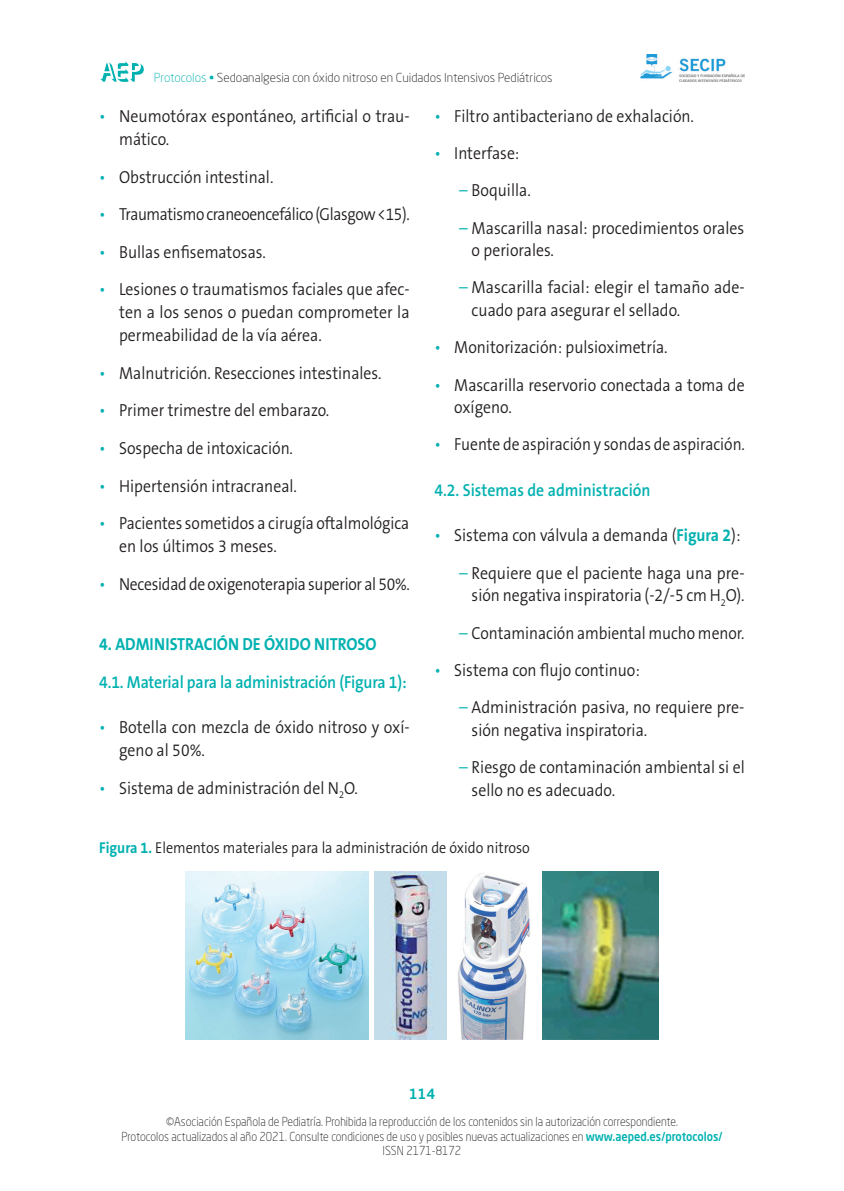
<style>
.page{position:relative;width:844px;height:1191px;background:#fff}
.page>*{position:absolute;margin:0;border:0;box-sizing:border-box;transform-origin:0 0}
.t1{font:300 17.5px/22.8px "The Sans B Plus W4";color:#231f20;scale:.9 1}
.t2{font:300 17.5px/22.8px "The Sans B Plus W4";color:#231f20;scale:.91 1}
.t3{font:300 17.5px/22.8px "The Sans B Plus W4";color:#231f20;scale:.89 1}
.t4{font:600 17.5px "The Sans B Plus W6";letter-spacing:-.01em;color:#00b1b0;scale:.9 1}
.t5{font:300 17.5px "The Sans B Plus W4";letter-spacing:-.02em;color:#231f20;scale:.88 1}
.t6{font:700 17.5px "The Sans B Plus W7";color:#00b1b0;scale:.9 1}
.t7{font:300 15.75px "The Sans B Plus W4";color:#231f20;scale:.9 1}
.t8{font:500 14px "Neo Sans Std";color:#00b1b0}
.t9{font:300 12.25px/14.7px "Neo Sans Std";color:#231f20;text-align:center;scale:.9 1}
.t10{font:300 12.25px "Neo Sans Std";color:#231f20}
.s1{color:#00b1b0}
.s2{font-family:"The Sans B Plus W7";font-weight:700;color:#00b1b0}
.s3{font-weight:500;color:#00b1b0}
</style>
<div class="page">
<svg style="left:100px;top:61px;width:44px;height:21px"></svg>
<img style="left:640px;top:54px;width:104px;height:28px">
<img style="left:185px;top:871px;width:184px;height:168px">
<img style="left:375px;top:871px;width:283px;height:168px">
<p class="t10" style="left:154px;top:70px;width:400px"><span class="s1">Protocolos •</span> Sedoanalgesia con óxido nitroso en Cuidados Intensivos Pediátricos</p>
<p class="t2" style="left:119px;top:105px;width:321px;text-indent:-20px"><span class="s1">•</span> Neumotórax espontáneo, artificial o trau&shy;mático.</p>
<p class="t1" style="left:99px;top:165px;width:195px"><span class="s1">•</span> Obstrucción intestinal.</p>
<p class="t5" style="left:99px;top:203px;width:354px"><span class="s1">•</span> Traumatismo craneoencefálico (Glasgow &lt;15).</p>
<p class="t1" style="left:99px;top:241px;width:186px"><span class="s1">•</span> Bullas enfisematosas.</p>
<p class="t1" style="left:119px;top:278px;width:324px;text-align:justify;text-indent:-20px"><span class="s1">•</span> Lesiones o traumatismos faciales que afec&shy;ten a los senos o puedan comprometer la permeabilidad de la vía aérea.</p>
<p class="t1" style="left:99px;top:361px;width:315px"><span class="s1">•</span> Malnutrición. Resecciones intestinales.</p>
<p class="t1" style="left:99px;top:399px;width:257px"><span class="s1">•</span> Primer trimestre del embarazo.</p>
<p class="t1" style="left:99px;top:437px;width:217px"><span class="s1">•</span> Sospecha de intoxicación.</p>
<p class="t1" style="left:99px;top:474px;width:221px"><span class="s1">•</span> Hipertensión intracraneal.</p>
<p class="t3" style="left:119px;top:512px;width:327px;text-indent:-20px"><span class="s1">•</span> Pacientes sometidos a cirugía oftalmológica en los últimos 3 meses.</p>
<p class="t3" style="left:99px;top:572px;width:350px"><span class="s1">•</span> Necesidad de oxigenoterapia superior al 50%.</p>
<p class="t6" style="left:99px;top:633px;width:309px">4. ADMINISTRACIÓN DE ÓXIDO NITROSO</p>
<p class="t4" style="left:99px;top:670px;width:343px">4.1. Material para la administración (Figura 1):</p>
<p class="t2" style="left:119px;top:716px;width:321px;text-indent:-20px"><span class="s1">•</span> Botella con mezcla de óxido nitroso y oxí&shy;geno al 50%.</p>
<p class="t1" style="left:99px;top:776px;width:289px"><span class="s1">•</span> Sistema de administración del N<sub>2</sub>O.</p>
<p class="t1" style="left:434px;top:105px;width:289px"><span class="s1">•</span> Filtro antibacteriano de exhalación.</p>
<p class="t1" style="left:434px;top:142px;width:96px"><span class="s1">•</span> Interfase:</p>
<p class="t1" style="left:459px;top:179px;width:81px"><span class="s1">–</span> Boquilla.</p>
<p class="t2" style="left:471px;top:216px;width:301px;text-indent:-12px"><span class="s1">–</span> Mascarilla nasal: procedimientos orales o periorales.</p>
<p class="t2" style="left:471px;top:276px;width:301px;text-indent:-12px"><span class="s1">–</span> Mascarilla facial: elegir el tamaño ade&shy;cuado para asegurar el sellado.</p>
<p class="t1" style="left:434px;top:336px;width:260px"><span class="s1">•</span> Monitorización: pulsioximetría.</p>
<p class="t1" style="left:454px;top:373px;width:324px;text-indent:-20px"><span class="s1">•</span> Mascarilla reservorio conectada a toma de oxígeno.</p>
<p class="t3" style="left:434px;top:433px;width:350px"><span class="s1">•</span> Fuente de aspiración y sondas de aspiración.</p>
<p class="t4" style="left:434px;top:479px;width:241px">4.2. Sistemas de administración</p>
<p class="t1" style="left:434px;top:524px;width:341px"><span class="s1">•</span> Sistema con válvula a demanda (<span class="s2">Figura 2</span>):</p>
<p class="t2" style="left:459px;top:561px;width:315px;text-align:right"><span class="s1">–</span> Requiere que el paciente haga una pre&shy;sión negativa inspiratoria (-2/-5 cm H<sub>2</sub>O).</p>
<p class="t3" style="left:459px;top:621px;width:322px"><span class="s1">–</span> Contaminación ambiental mucho menor.</p>
<p class="t1" style="left:434px;top:658px;width:230px"><span class="s1">•</span> Sistema con flujo continuo:</p>
<p class="t2" style="left:471px;top:695px;width:301px;text-indent:-12px"><span class="s1">–</span> Administración pasiva, no requiere pre&shy;sión negativa inspiratoria.</p>
<p class="t1" style="left:471px;top:755px;width:305px;text-indent:-12px"><span class="s1">–</span> Riesgo de contaminación ambiental si el sello no es adecuado.</p>
<p class="t7" style="left:99px;top:837px;width:480px"><span class="s2">Figura 1.</span> Elementos materiales para la administración de óxido nitroso</p>
<p class="t8" style="left:408px;top:1085px;width:28px">114</p>
<p class="t9" style="left:121px;top:1114px;width:669px">©Asociación Española de Pediatría. Prohibida la reproducción de los contenidos sin la autorización correspondiente.<br>Protocolos actualizados al año 2021. Consulte condiciones de uso y posibles nuevas actualizaciones en <span class="s3">www.aeped.es/protocolos/<br></span>ISSN 2171-8172</p>
</div>
